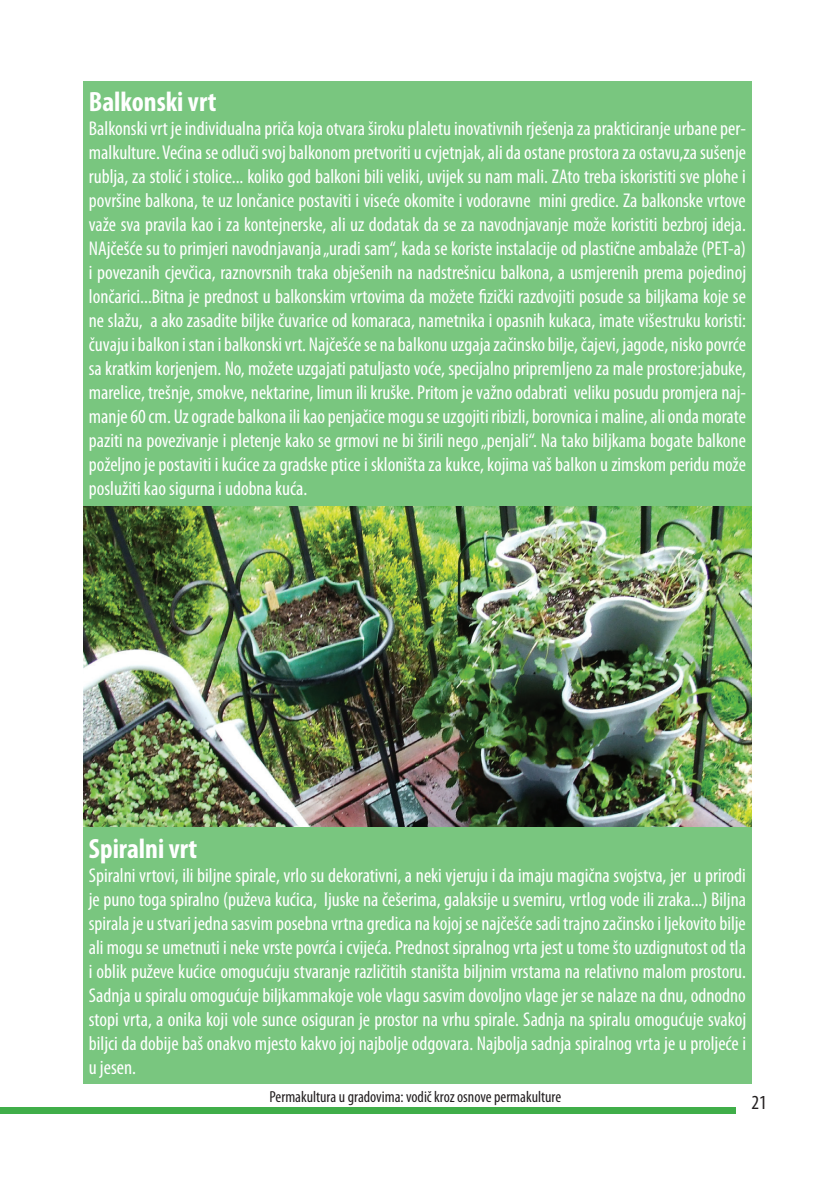
<style>
.page{position:relative;width:840px;height:1191px;background:#fff}
.page>*{position:absolute;margin:0;border:0;box-sizing:border-box;transform-origin:0 0}
.t1{font:700 condensed 28px "Myriad Pro";color:#fff}
.t2{font:condensed 20px/24px "Myriad Pro";color:#fff;text-align:justify}
.t3{font:condensed 20px "Myriad Pro";color:#231f20}
.t4{font:condensed 16px "Myriad Pro";color:#231f20}
</style>
<div class="page">
<div style="left:0;top:1107px;width:735px;height:6px;background:#40ae49"></div>
<div style="left:83px;top:81px;width:668px;height:1002px;background:#79c67f"></div>
<img style="left:83px;top:506px;width:668px;height:320px">
<h1 class="t1" style="left:89px;top:84px;width:129px">Balkonski vrt</h1>
<p class="t2" style="left:89px;top:116px;width:658px">Balkonski vrt je individualna priča koja otvara široku plaletu inovativnih rješenja za prakticiranje urbane per&shy;malkulture. Većina se odluči svoj balkonom pretvoriti u cvjetnjak, ali da ostane prostora za ostavu,za sušenje rublja, za stolić i stolice... koliko god balkoni bili veliki, uvijek su nam mali. ZAto treba iskoristiti sve plohe i površine balkona, te uz lončanice postaviti i viseće okomite i vodoravne mini gredice. Za balkonske vrtove važe sva pravila kao i za kontejnerske, ali uz dodatak da se za navodnjavanje može koristiti bezbroj ideja.<br>NAjčešće su to primjeri navodnjavanja „uradi sam“, kada se koriste instalacije od plastične ambalaže (PET-a) i povezanih cjevčica, raznovrsnih traka obješenih na nadstrešnicu balkona, a usmjerenih prema pojedinoj lončarici...Bitna je prednost u balkonskim vrtovima da možete fizički razdvojiti posude sa biljkama koje se ne slažu, a ako zasadite biljke čuvarice od komaraca, nametnika i opasnih kukaca, imate višestruku koristi: čuvaju i balkon i stan i balkonski vrt. Najčešće se na balkonu uzgaja začinsko bilje, čajevi, jagode, nisko povrće sa kratkim korjenjem. No, možete uzgajati patuljasto voće, specijalno pripremljeno za male prostore:jabuke, marelice, trešnje, smokve, nektarine, limun ili kruške. Pritom je važno odabrati veliku posudu promjera naj&shy;manje 60 cm. Uz ograde balkona ili kao penjačice mogu se uzgojiti ribizli, borovnica i maline, ali onda morate paziti na povezivanje i pletenje kako se grmovi ne bi širili nego „penjali“. Na tako biljkama bogate balkone poželjno je postaviti i kućice za gradske ptice i skloništa za kukce, kojima vaš balkon u zimskom peridu može poslužiti kao sigurna i udobna kuća.</p>
<h1 class="t1" style="left:89px;top:831px;width:110px">Spiralni vrt</h1>
<p class="t2" style="left:89px;top:863px;width:658px">Spiralni vrtovi, ili biljne spirale, vrlo su dekorativni, a neki vjeruju i da imaju magična svojstva, jer u prirodi je puno toga spiralno (puževa kućica, ljuske na češerima, galaksije u svemiru, vrtlog vode ili zraka...) Biljna spirala je u stvari jedna sasvim posebna vrtna gredica na kojoj se najčešće sadi trajno začinsko i ljekovito bilje ali mogu se umetnuti i neke vrste povrća i cvijeća. Prednost sipralnog vrta jest u tome što uzdignutost od tla i oblik puževe kućice omogućuju stvaranje različitih staništa biljnim vrstama na relativno malom prostoru.<br>Sadnja u spiralu omogućuje biljkammakoje vole vlagu sasvim dovoljno vlage jer se nalaze na dnu, odnodno stopi vrta, a onika koji vole sunce osiguran je prostor na vrhu spirale. Sadnja na spiralu omogućuje svakoj biljci da dobije baš onakvo mjesto kakvo joj najbolje odgovara. Najbolja sadnja spiralnog vrta je u proljeće i u jesen.</p>
<p class="t4" style="left:269px;top:1087px;width:293px">Permakultura u gradovima: vodič kroz osnove permakulture</p>
<p class="t3" style="left:751px;top:1089px;width:17px">21</p>
</div>
